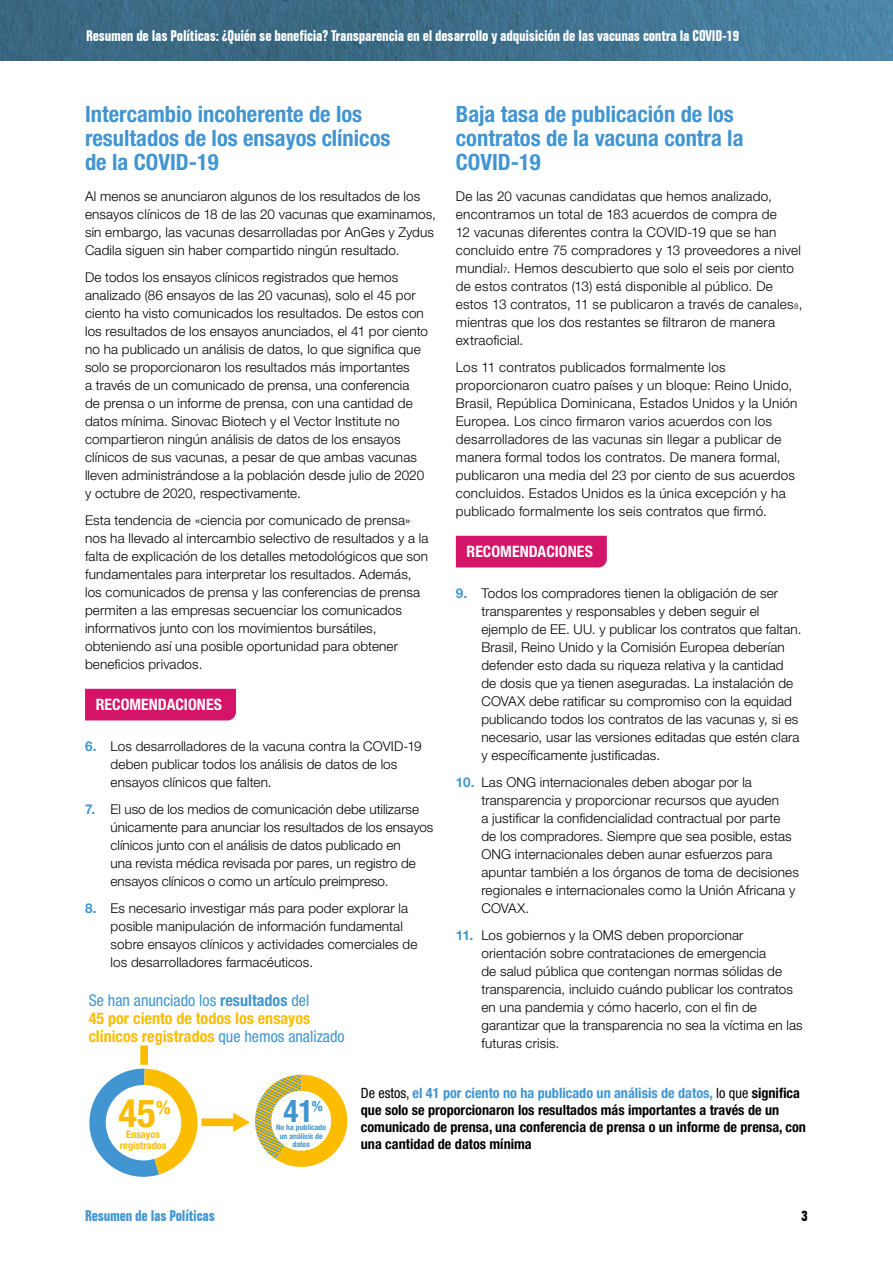
<style>
.page{position:relative;width:893px;height:1263px;background:#fff}
.page>*{position:absolute;margin:0;border:0;box-sizing:border-box;transform-origin:0 0}
.t1{font:700 condensed 38.85px "Helvetica Neue LT Pro";color:#fcbd00}
.t2{font:700 condensed 31.05px "Helvetica Neue LT Pro";color:#4195d1}
.heading_style_2{font:700 condensed 22.5px/24px "Helvetica Neue LT Pro";color:#4195d1}
.t3{font:700 condensed 16.2px/18px "Helvetica Neue LT Pro";color:#fcbd00}
.Body_Copy{font:700 condensed 15.75px "Helvetica Neue LT Pro";letter-spacing:.005em;color:#fff}
.t4{font:700 condensed 15px "Folio BT";letter-spacing:-.015em;color:#fff}
.t5{font:700 condensed 15px "Folio BT";letter-spacing:-.015em;color:#4195d1}
.t6{font:700 condensed 15px "Folio BT";color:#000}
.t7{font:700 condensed 14.25px/17.1px "Helvetica Neue LT Pro";color:#010202}
.t8{font:700 condensed 14.25px "Helvetica Neue LT Pro";color:#4195d1}
.Body_Copy-2{font:300 13.5px/18px "Helvetica Neue LT Pro";letter-spacing:.01em;color:#000}
.t9{font:700 condensed 10.35px/10.9px "Helvetica Neue LT Pro";color:#fcbd00;text-align:center}
.t10{font:700 condensed 7.8px/8.2px "Helvetica Neue LT Pro";color:#4195d1;text-align:center}
.s1{font-weight:700;color:#4195d1}
.s2{font-weight:400;color:#4195d1}
.s3{color:#4195d1}
.s4{font-size:7.8px}
.s5{font-weight:400}
</style>
<div class="page">
<div style="left:85px;top:689px;width:151px;height:31px;background:#d31468"></div>
<div style="left:456px;top:536px;width:151px;height:31px;background:#d31468"></div>
<svg style="left:89px;top:1045px;width:259px;height:132px"></svg>
<img style="left:0;top:0;width:893px;height:61px">
<p class="t4" style="left:86px;top:26px;width:655px">Resumen de las Políticas: ¿Quién se beneficia? Transparencia en el desarrollo y adquisición de las vacunas contra la COVID-19</p>
<p class="heading_style_2" style="left:85px;top:102px;width:307px">Intercambio incoherente de los resultados de los ensayos clínicos de la COVID-19</p>
<p class="Body_Copy-2" style="left:85px;top:187px;width:352px">Al menos se anunciaron algunos de los resultados de los ensayos clínicos de 18 de las 20 vacunas que examinamos, sin embargo, las vacunas desarrolladas por AnGes y Zydus Cadila siguen sin haber compartido ningún resultado.</p>
<p class="Body_Copy-2" style="left:85px;top:268px;width:345px">De todos los ensayos clínicos registrados que hemos analizado (86 ensayos de las 20 vacunas), solo el 45 por ciento ha visto comunicados los resultados. De estos con los resultados de los ensayos anunciados, el 41 por ciento no ha publicado un análisis de datos, lo que significa que solo se proporcionaron los resultados más importantes<br>a través de un comunicado de prensa, una conferencia<br>de prensa o un informe de prensa, con una cantidad de datos mínima. Sinovac Biotech y el Vector Institute no compartieron ningún análisis de datos de los ensayos clínicos de sus vacunas, a pesar de que ambas vacunas lleven administrándose a la población desde julio de 2020 y octubre de 2020, respectivamente.</p>
<p class="Body_Copy-2" style="left:85px;top:511px;width:345px">Esta tendencia de «ciencia por comunicado de prensa» nos ha llevado al intercambio selectivo de resultados y a la falta de explicación de los detalles metodológicos que son fundamentales para interpretar los resultados. Además, los comunicados de prensa y las conferencias de prensa permiten a las empresas secuenciar los comunicados informativos junto con los movimientos bursátiles, obteniendo así una posible oportunidad para obtener beneficios privados.</p>
<p class="Body_Copy" style="left:96px;top:695px;width:128px">RECOMENDACIONES</p>
<p class="Body_Copy-2" style="left:111px;top:737px;width:313px;text-indent:-26px"><span class="s1">6.</span> Los desarrolladores de la vacuna contra la COVID-19 deben publicar todos los análisis de datos de los ensayos clínicos que falten.</p>
<p class="Body_Copy-2" style="left:111px;top:800px;width:324px;text-indent:-26px"><span class="s1">7.</span> El uso de los medios de comunicación debe utilizarse únicamente para anunciar los resultados de los ensayos clínicos junto con el análisis de datos publicado en<br>una revista médica revisada por pares, un registro de ensayos clínicos o como un artículo preimpreso.</p>
<p class="Body_Copy-2" style="left:111px;top:899px;width:308px;text-indent:-26px"><span class="s1">8.</span> Es necesario investigar más para poder explorar la posible manipulación de información fundamental sobre ensayos clínicos y actividades comerciales de los desarrolladores farmacéuticos.</p>
<p class="t3" style="left:89px;top:990px;width:257px"><span class="s2">Se han anunciado los</span> <span class="s3">resultados</span> <span class="s2">del<br></span>45 por ciento de todos los ensayos clínicos registrados <span class="s2">que hemos analizado</span></p>
<p class="heading_style_2" style="left:456px;top:102px;width:289px">Baja tasa de publicación de los contratos de la vacuna contra la<br>COVID-19</p>
<p class="Body_Copy-2" style="left:456px;top:187px;width:348px">De las 20 vacunas candidatas que hemos analizado, encontramos un total de 183 acuerdos de compra de<br>12 vacunas diferentes contra la COVID-19 que se han concluido entre 75 compradores y 13 proveedores a nivel mundial<span class="s4">7</span>. Hemos descubierto que solo el seis por ciento de estos contratos (13) está disponible al público. De estos 13 contratos, 11 se publicaron a través de canales<span class="s4">8</span>, mientras que los dos restantes se filtraron de manera extraoficial.</p>
<p class="Body_Copy-2" style="left:456px;top:358px;width:343px">Los 11 contratos publicados formalmente los proporcionaron cuatro países y un bloque: Reino Unido, Brasil, República Dominicana, Estados Unidos y la Unión Europea. Los cinco firmaron varios acuerdos con los desarrolladores de las vacunas sin llegar a publicar de manera formal todos los contratos. De manera formal, publicaron una media del 23 por ciento de sus acuerdos concluidos. Estados Unidos es la única excepción y ha publicado formalmente los seis contratos que firmó.</p>
<p class="Body_Copy" style="left:466px;top:542px;width:128px">RECOMENDACIONES</p>
<p class="Body_Copy-2" style="left:481px;top:584px;width:322px;text-indent:-26px"><span class="s1">9.</span> Todos los compradores tienen la obligación de ser transparentes y responsables y deben seguir el ejemplo de EE. UU. y publicar los contratos que faltan.<br>Brasil, Reino Unido y la Comisión Europea deberían defender esto dada su riqueza relativa y la cantidad de dosis que ya tienen aseguradas. La instalación de COVAX debe ratificar su compromiso con la equidad publicando todos los contratos de las vacunas y, si es necesario, usar las versiones editadas que estén clara y específicamente justificadas.</p>
<p class="Body_Copy-2" style="left:481px;top:773px;width:319px;text-indent:-26px"><span class="s1">10.</span> Las ONG internacionales deben abogar por la transparencia y proporcionar recursos que ayuden<br>a justificar la confidencialidad contractual por parte<br>de los compradores. Siempre que sea posible, estas ONG internacionales deben aunar esfuerzos para apuntar también a los órganos de toma de decisiones regionales e internacionales como la Unión Africana y COVAX.</p>
<p class="Body_Copy-2" style="left:481px;top:926px;width:323px;text-indent:-26px"><span class="s1">11.</span> Los gobiernos y la OMS deben proporcionar orientación sobre contrataciones de emergencia<br>de salud pública que contengan normas sólidas de transparencia, incluido cuándo publicar los contratos en una pandemia y cómo hacerlo, con el fin de garantizar que la transparencia no sea la víctima en las futuras crisis.</p>
<p class="t1" style="left:119px;top:1090px;width:54px">45<sup>%</sup></p>
<p class="t9" style="left:120px;top:1129px;width:48px">Ensayos registrados</p>
<p class="t2" style="left:283px;top:1092px;width:41px">41<sup>%</sup></p>
<p class="t8" style="left:312px;top:1098px;width:13px">%</p>
<p class="t10" style="left:276px;top:1123px;width:52px">No ha publicado un análisis de datos</p>
<p class="t7" style="left:361px;top:1084px;width:446px"><span class="s5">De estos,</span> <span class="s3">el 41 por ciento no ha publicado un análisis de datos,</span> <span class="s5">lo que</span> significa que solo se proporcionaron los resultados más importantes a través de un comunicado de prensa, una conferencia de prensa o un informe de prensa, con una cantidad de datos mínima</p>
<p class="t5" style="left:85px;top:1207px;width:131px">Resumen de las Políticas</p>
<p class="t6" style="left:801px;top:1207px;width:8px">3</p>
</div>
